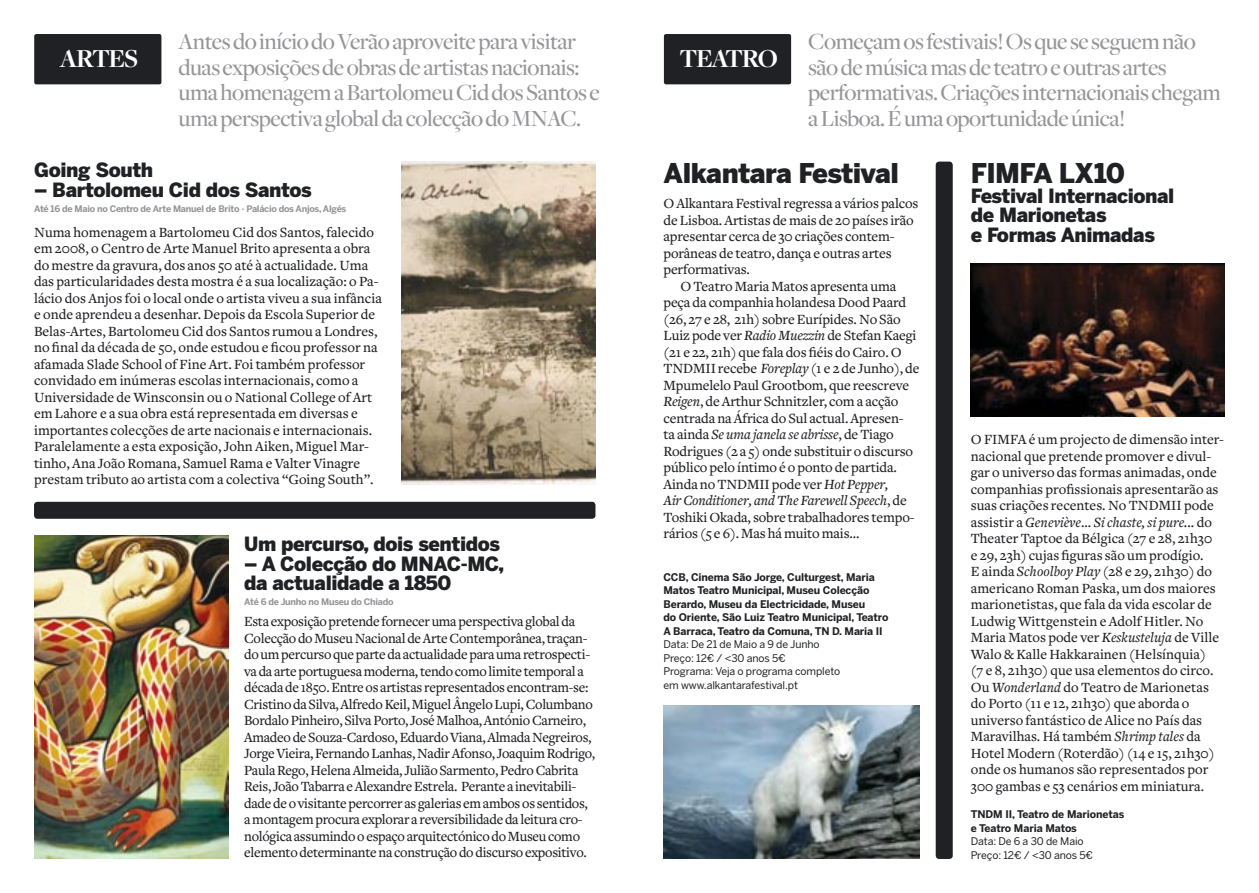
<style>
.page{position:relative;width:1259px;height:893px;background:#fff}
.page>*{position:absolute;margin:0;border:0;box-sizing:border-box;transform-origin:0 0}
.t1{font:900 27px "Benton Sans";letter-spacing:-.02em;color:#202124}
.t2{font:700 27px "Freight Disp";letter-spacing:-.05em;color:#fff}
.t3{font:500 24px/25.5px "Freight Disp";letter-spacing:-.02em;color:#96969a}
.t4{font:900 19.5px/19.5px "Benton Sans";letter-spacing:-.02em;color:#202124}
.texto_base{font:500 14.55px/16.5px "Freight Text";letter-spacing:-.01em;color:#202124}
.t5{font:700 10.5px/13.5px "Benton Sans";letter-spacing:-.01em;color:#202124}
.t6{font:10.5px/13.5px "Benton Sans";letter-spacing:-.01em;color:#202124}
.t7{font:700 9px "Benton Sans";letter-spacing:-.03em;color:#96969a}
.s1{font-style:italic}
</style>
<div class="page">
<div style="left:34px;top:34px;width:127px;height:50px;background:#202124"></div>
<div style="left:664px;top:34px;width:127px;height:50px;background:#202124"></div>
<img style="left:663px;top:706px;width:256px;height:153px">
<div style="left:34px;top:502px;width:561px;height:17px;background:#202124"></div>
<img style="left:971px;top:264px;width:254px;height:153px">
<img style="left:34px;top:536px;width:194px;height:323px">
<img style="left:401px;top:162px;width:194px;height:323px">
<div style="left:935px;top:162px;width:17px;height:697px;background:#202124"></div>
<p class="t3" style="left:179px;top:29px;width:423px">Antes do início do Verão aproveite para visitar duas exposições de obras de artistas nacionais: uma homenagem a Bartolomeu Cid dos Santos e uma perspectiva global da colecção do MNAC.</p>
<p class="t3" style="left:808px;top:29px;width:414px">Começam os festivais! Os que se seguem não são de música mas de teatro e outras artes performativas. Criações internacionais chegam a Lisboa. É uma oportunidade única!</p>
<p class="t1" style="left:663px;top:157px;width:237px">Alkantara Festival</p>
<p class="texto_base" style="left:663px;top:195px;width:256px">O Alkantara Festival regressa a vários palcos de Lisboa. Artistas de mais de 20 países irão apresentar cerca de 30 criações contem&shy;porâneas de teatro, dança e outras artes performativas.</p>
<p class="texto_base" style="left:663px;top:278px;width:257px;text-indent:17px">O Teatro Maria Matos apresenta uma peça da companhia holandesa Dood Paard (26, 27 e 28, 21h) sobre Eurípides. No São Luiz pode ver <span class="s1">Radio Muezzin</span> de Stefan Kaegi (21 e 22, 21h) que fala dos fiéis do Cairo. O TNDMII recebe <span class="s1">Foreplay</span> (1 e 2 de Junho), de Mpumelelo Paul Grootbom, que reescreve <span class="s1">Reigen</span>, de Arthur Schnitzler, com a acção centrada na África do Sul actual. Apresen-<br>ta ainda <span class="s1">Se uma janela se abrisse</span>, de Tiago Rodrigues (2 a 5) onde substituir o discurso público pelo íntimo é o ponto de partida.<br>Ainda no TNDMII pode ver <span class="s1">HotPepper,<br>Air Conditioner, and The Farewell Speech</span>, de Toshiki Okada, sobre trabalhadores tempo&shy;rários (5 e 6). Mas há muito mais...</p>
<p class="t5" style="left:663px;top:570px;width:226px">CCB, Cinema São Jorge, Culturgest, Maria Matos Teatro Municipal, Museu Colecção Berardo, Museu da Electricidade, Museu<br>do Oriente, São Luiz Teatro Municipal, Teatro A Barraca, Teatro da Comuna, TN D. Maria II</p>
<p class="t6" style="left:663px;top:638px;width:158px">Data: De 21 de Maio a 9 de Junho</p>
<p class="t6" style="left:663px;top:651px;width:124px">Preço: 12€ / &lt;30 anos 5€</p>
<p class="t6" style="left:663px;top:665px;width:178px">Programa: Veja o programa completo em www.alkantarafestival.pt</p>
<p class="t2" style="left:60px;top:44px;width:80px">ARTES</p>
<p class="t2" style="left:679px;top:44px;width:100px">TEATRO</p>
<p class="t4" style="left:34px;top:160px;width:121px">Going South</p>
<p class="t4" style="left:34px;top:179px;width:279px">– Bartolomeu Cid dos Santos</p>
<p class="t7" style="left:34px;top:203px;width:314px">Até 16 de Maio no Centro de Arte Manuel de Brito - Palácio dos Anjos, Algés</p>
<p class="texto_base" style="left:34px;top:224px;width:349px">Numa homenagem a Bartolomeu Cid dos Santos, falecido em 2008, o Centro de Arte Manuel Brito apresenta a obra do mestre da gravura, dos anos 50 até à actualidade. Uma das particularidades desta mostra é a sua localização: o Pa&shy;lácio dos Anjos foi o local onde o artista viveu a sua infância e onde aprendeu a desenhar. Depois da Escola Superior de Belas-Artes, Bartolomeu Cid dos Santos rumou a Londres, no final da década de 50, onde estudou e ficou professor na afamada Slade School of Fine Art. Foi também professor convidado em inúmeras escolas internacionais, como a Universidade de Winsconsin ou o National College of Art em Lahore e a sua obra está representada em diversas e importantes colecções de arte nacionais e internacionais.<br>Paralelamente a esta exposição, John Aiken, Miguel Mar&shy;tinho, Ana João Romana, Samuel Rama e Valter Vinagre prestam tributo ao artista com a colectiva “Going South”.</p>
<p class="t1" style="left:971px;top:157px;width:156px">FIMFA LX10</p>
<p class="t4" style="left:971px;top:185px;width:205px">Festival Internacional de Marionetas<br>e Formas Animadas</p>
<p class="texto_base" style="left:971px;top:432px;width:255px">O FIMFA é um projecto de dimensão inter&shy;nacional que pretende promover e divul&shy;gar o universo das formas animadas, onde companhias profissionais apresentarão as suas criações recentes. No TNDMII pode assistir a <span class="s1">Geneviève</span>... <span class="s1">Si chaste, si pure...</span> do Theater Taptoe da Bélgica (27 e 28, 21h30<br>e 29, 23h) cujas figuras são um prodígio.<br>E ainda <span class="s1">Schoolboy Play</span> (28 e 29, 21h30) do americano Roman Paska, um dos maiores marionetistas, que fala da vida escolar de Ludwig Wittgenstein e Adolf Hitler. No Maria Matos pode ver <span class="s1">Keskusteluja</span> de Ville Walo &amp; Kalle Hakkarainen (Helsínquia)<br>(7 e 8, 21h30) que usa elementos do circo.<br>Ou <span class="s1">Wonderland</span> do Teatro de Marionetas do Porto (11 e 12, 21h30) que aborda o universo fantástico de Alice no País das Maravilhas. Há também <span class="s1">Shrimp tales</span> da Hotel Modern (Roterdão) (14 e 15, 21h30) onde os humanos são representados por 300 gambas e 53 cenários em miniatura.</p>
<p class="t4" style="left:244px;top:534px;width:257px">Um percurso, dois sentidos</p>
<p class="t4" style="left:244px;top:554px;width:261px">– A Colecção do MNAC-MC, da actualidade a 1850</p>
<p class="t7" style="left:244px;top:597px;width:151px">Até 6 de Junho no Museu do Chiado</p>
<p class="texto_base" style="left:244px;top:613px;width:352px">Esta exposição pretende fornecer uma perspectiva global da Colecção do Museu Nacional de Arte Contemporânea, traçan&shy;do um percurso que parte da actualidade para uma retrospecti&shy;va da arte portuguesa moderna, tendo como limite temporal a década de 1850. Entre os artistas representados encontram-se:<br>Cristino da Silva, Alfredo Keil, Miguel Ângelo Lupi, Columbano Bordalo Pinheiro, Silva Porto, José Malhoa, António Carneiro, Amadeo de Souza-Cardoso, Eduardo Viana, Almada Negreiros, Jorge Vieira, Fernando Lanhas, Nadir Afonso, Joaquim Rodrigo, Paula Rego, Helena Almeida, Julião Sarmento, Pedro Cabrita Reis, João Tabarra e Alexandre Estrela. Perante a inevitabili&shy;dade de o visitante percorrer as galerias em ambos os sentidos, a montagem procura explorar a reversibilidade da leitura cro&shy;nológica assumindo o espaço arquitectónico do Museu como elemento determinante na construção do discurso expositivo.</p>
<p class="t5" style="left:971px;top:808px;width:155px">TNDM II, Teatro de Marionetas e Teatro Maria Matos</p>
<p class="t6" style="left:971px;top:835px;width:114px">Data: De 6 a 30 de Maio</p>
<p class="t6" style="left:971px;top:848px;width:124px">Preço: 12€ / &lt;30 anos 5€</p>
</div>
